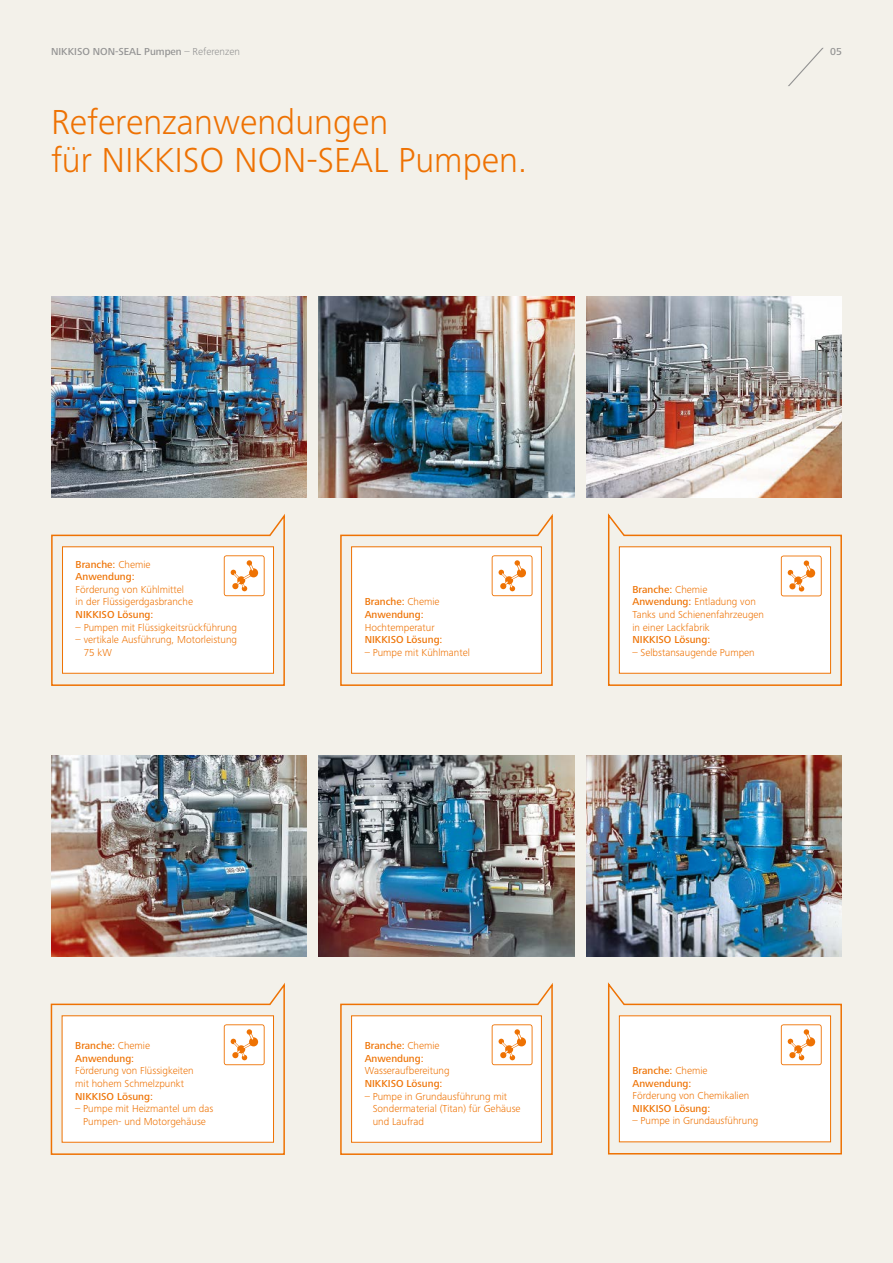
<style>
.page{position:relative;width:893px;height:1263px;background:#f3f1ea}
.page>*{position:absolute;margin:0;border:0;box-sizing:border-box;transform-origin:0 0}
.t1{font:300 36px/38.2px "Frutiger Next LTW1 G";color:#ee7203}
.t2{font:300 10.5px/12.6px "Frutiger Next LTW1 G";color:#ee7203}
.t3{font:500 10.5px/12.6px "Frutiger Next LTW1 G";color:#ee7203}
.t4{font:500 10.5px "Frutiger Next LTW1 G";color:#929292}
.s1{font-weight:300}
.s2{font-weight:500}
</style>
<div class="page">
<img style="left:51px;top:756px;width:255px;height:201px">
<img style="left:587px;top:756px;width:255px;height:201px">
<img style="left:587px;top:297px;width:255px;height:200px">
<img style="left:51px;top:297px;width:255px;height:200px">
<img style="left:319px;top:756px;width:255px;height:201px">
<img style="left:319px;top:297px;width:255px;height:200px">
<svg style="left:788px;top:47px;width:36px;height:40px"></svg>
<svg style="left:50px;top:983px;width:235px;height:172px"></svg>
<svg style="left:51px;top:514px;width:234px;height:172px"></svg>
<svg style="left:340px;top:983px;width:213px;height:172px"></svg>
<svg style="left:340px;top:514px;width:213px;height:172px"></svg>
<svg style="left:608px;top:982px;width:234px;height:173px"></svg>
<svg style="left:608px;top:513px;width:234px;height:173px"></svg>
<p class="t4" style="left:51px;top:46px;width:190px">NIKKISO NON-SEAL Pumpen <span class="s1">– Referenzen</span></p>
<p class="t4" style="left:830px;top:46px;width:13px">05</p>
<h1 class="t1" style="left:51px;top:103px;width:478px">Referenzanwendungen<br>für NIKKISO NON-SEAL Pumpen.</h1>
<p class="t3" style="left:76px;top:558px;width:76px">Branche: <span class="s1">Chemie<br></span>Anwendung:</p>
<p class="t2" style="left:76px;top:583px;width:119px">Förderung von Kühlmittel in der Flüssigerdgasbranche</p>
<p class="t3" style="left:76px;top:609px;width:79px">NIKKISO Lösung:</p>
<p class="t2" style="left:76px;top:621px;width:163px">– Pumpen mit Flüssigkeitsrückführung</p>
<p class="t2" style="left:84px;top:633px;width:155px;text-indent:-8px">– vertikale Ausführung, Motorleistung<br>75 kW</p>
<p class="t3" style="left:365px;top:596px;width:76px">Branche: <span class="s1">Chemie<br></span>Anwendung:</p>
<p class="t2" style="left:365px;top:621px;width:71px">Hochtemperatur</p>
<p class="t3" style="left:365px;top:634px;width:79px">NIKKISO Lösung:</p>
<p class="t2" style="left:365px;top:646px;width:107px">– Pumpe mit Kühlmantel</p>
<p class="t2" style="left:632px;top:583px;width:133px"><span class="s2">Branche:</span> Chemie<br><span class="s2">Anwendung:</span> Entladung von<br>Tanks und Schienenfahrzeugen in einer Lackfabrik</p>
<p class="t3" style="left:632px;top:634px;width:79px">NIKKISO Lösung:</p>
<p class="t2" style="left:632px;top:646px;width:124px">– Selbstansaugende Pumpen</p>
<p class="t3" style="left:75px;top:1040px;width:76px">Branche: <span class="s1">Chemie<br></span>Anwendung:</p>
<p class="t2" style="left:75px;top:1065px;width:120px">Förderung von Flüssigkeiten mit hohem Schmelzpunkt</p>
<p class="t3" style="left:75px;top:1090px;width:79px">NIKKISO Lösung:</p>
<p class="t2" style="left:75px;top:1102px;width:140px;text-align:center">– Pumpe mit Heizmantel um das<br>Pumpen- und Motorgehäuse</p>
<p class="t3" style="left:365px;top:1040px;width:76px">Branche: <span class="s1">Chemie<br></span>Anwendung:</p>
<p class="t2" style="left:365px;top:1065px;width:86px">Wasseraufbereitung</p>
<p class="t3" style="left:365px;top:1077px;width:79px">NIKKISO Lösung:</p>
<p class="t2" style="left:373px;top:1090px;width:149px;text-indent:-8px">– Pumpe in Grundausführung mit<br>Sondermaterial (Titan) für Gehäuse und Laufrad</p>
<p class="t3" style="left:632px;top:1064px;width:77px">Branche: <span class="s1">Chemie<br></span>Anwendung:</p>
<p class="t2" style="left:632px;top:1089px;width:118px">Förderung von Chemikalien</p>
<p class="t3" style="left:632px;top:1102px;width:79px">NIKKISO Lösung:</p>
<p class="t2" style="left:632px;top:1115px;width:127px">– Pumpe in Grundausführung</p>
</div>
